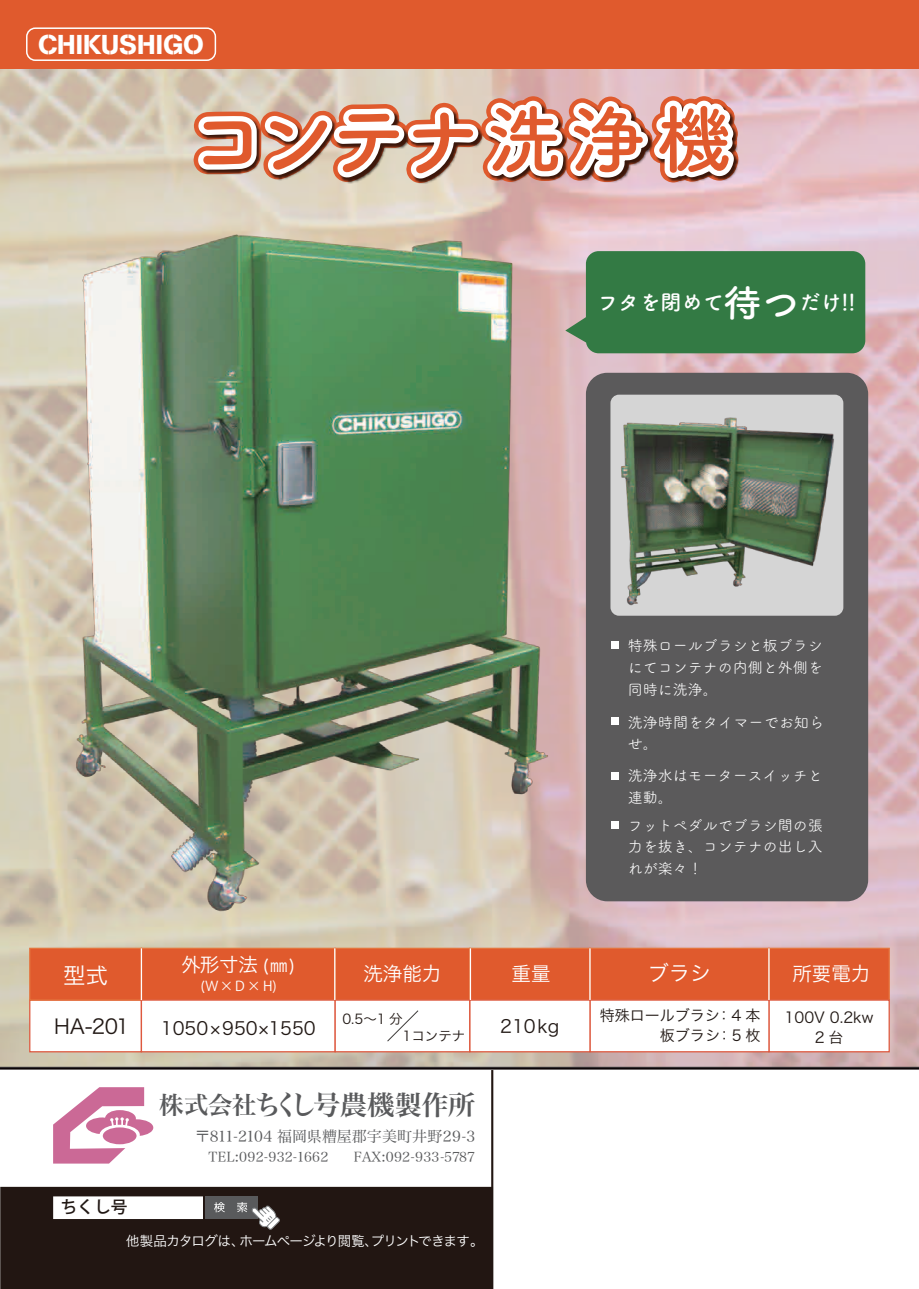
<style>
.page{position:relative;width:919px;height:1289px;background:#fff}
.page>*{position:absolute;margin:0;border:0;box-sizing:border-box;transform-origin:0 0}
.t1{font:700 82.5px "Tsuku A Rd Gothic";color:#e05a2d}
.t2{font:27px "Hira Min Pro N W6";letter-spacing:-.015em;color:#595a5c}
.t3{font:27px "AG Book Stencil";color:#fff}
.t4{font:22.5px "Hira Kaku Pro W3";color:#fff}
.t5{font:700 21px "Tsuku A Rd Gothic";color:#fff}
.t6{font:21px "Hira Kaku Pro W3";color:#fff}
.t7{font:20.25px "Hira Kaku Pro W3";color:#211814}
.t8{font:19.5px "Hira Kaku Pro W3";color:#fff}
.t9{font:18px "Hira Kaku Pro W3";color:#211814}
.t10{font:500 16.65px "Koz Go Pro";color:#211814}
.t11{font:15.15px/21.6px "Tsuku A Rd Gothic";color:#fff}
.t12{font:15px/21.6px "Tsuku A Rd Gothic";color:#fff;text-align:justify}
.t13{font:15px/19.6px "Hira Kaku Pro W3";color:#211814;text-align:right}
.t14{font:15px "Hira Min Pro N W3";letter-spacing:.005em;color:#595a5c}
.t15{font:13.5px "Hira Min Pro N W3";letter-spacing:.01em;color:#595a5c}
.t16{font:13.5px "Hira Kaku Pro N W3";letter-spacing:-.07em;color:#fff}
.t17{font:13.5px "Hira Kaku Pro W3";color:#211814}
.t18{font:13.5px "Koz Go Pro";color:#fff}
.s1{font-size:75px}
.s2{font-size:37.8px}
.s3{font-size:17.55px}
.s4{font-family:"Hira Kaku Pro W3"}
.s5{font-size:24.3px}
</style>
<div class="page">
<img style="left:0;top:68px;width:918px;height:998px">
<svg style="left:554px;top:68px;width:108px;height:1002px;background:#d5b2b3"></svg>
<img style="left:182px;top:196px;width:562px;height:8px">
<svg style="left:181px;top:85px;width:382px;height:111px"></svg>
<svg style="left:563px;top:68px;width:90px;height:714px;background:#e1bec0"></svg>
<svg style="left:625px;top:68px;width:125px;height:134px"></svg>
<hr style="left:0;top:1066px;width:918px;height:2px;background:#5b5a5b">
<div style="left:0;top:0;width:918px;height:68px;background:#e05a2d"></div>
<div style="left:26px;top:27px;width:190px;height:34px;border:2px solid #fff;border-radius:9px"></div>
<div style="left:141px;top:947px;width:195px;height:53px;background:#e05a2d;border:1px solid #e5753e"></div>
<div style="left:29px;top:999px;width:113px;height:53px;background:#fff;border:1px solid #de593f"></div>
<div style="left:29px;top:947px;width:113px;height:53px;background:#e05a2d;border:1px solid #e5753e"></div>
<div style="left:141px;top:999px;width:195px;height:53px;background:#fff;border:1px solid #de593f"></div>
<div style="left:768px;top:947px;width:121px;height:53px;background:#e05a2d;border:1px solid #e5753e"></div>
<div style="left:589px;top:947px;width:180px;height:53px;background:#e05a2d;border:1px solid #e5753e"></div>
<div style="left:469px;top:947px;width:121px;height:53px;background:#e05a2d;border:1px solid #e5753e"></div>
<div style="left:334px;top:947px;width:136px;height:53px;background:#e05a2d;border:1px solid #e5753e"></div>
<div style="left:768px;top:999px;width:121px;height:53px;background:#fff;border:1px solid #de593f"></div>
<div style="left:589px;top:999px;width:180px;height:53px;background:#fff;border:1px solid #de593f"></div>
<div style="left:469px;top:999px;width:121px;height:53px;background:#fff;border:1px solid #de593f"></div>
<div style="left:334px;top:999px;width:136px;height:53px;background:#fff;border:1px solid #de593f"></div>
<hr style="left:141px;top:948px;width:1px;height:52px;background:#fff">
<hr style="left:334px;top:948px;width:1px;height:52px;background:#fff">
<hr style="left:470px;top:948px;width:1px;height:52px;background:#fff">
<hr style="left:589px;top:948px;width:1px;height:52px;background:#fff">
<hr style="left:768px;top:948px;width:1px;height:52px;background:#fff">
<svg style="left:387px;top:1010px;width:32px;height:32px"></svg>
<img style="left:58px;top:227px;width:492px;height:692px">
<div style="left:586px;top:373px;width:282px;height:528px;background:#5b5a5b;border-radius:21px"></div>
<div style="left:610px;top:394px;width:233px;height:221px;background:#d5d5d5;border-radius:9px"></div>
<img style="left:621px;top:417px;width:213px;height:188px">
<div style="left:611px;top:641px;width:7px;height:8px;background:#fff"></div>
<div style="left:611px;top:717px;width:7px;height:7px;background:#fff"></div>
<div style="left:611px;top:772px;width:7px;height:7px;background:#fff"></div>
<div style="left:611px;top:821px;width:7px;height:7px;background:#fff"></div>
<div style="left:586px;top:251px;width:279px;height:102px;background:#337a44;border-radius:13px"></div>
<svg style="left:565px;top:317px;width:21px;height:26px"></svg>
<div style="left:0;top:1186px;width:491px;height:102px;background:#221612"></div>
<hr style="left:491px;top:1069px;width:2px;height:219px;background:#221612">
<svg style="left:53px;top:1087px;width:100px;height:76px"></svg>
<hr style="left:0;top:1067px;width:918px;height:2px;background:#0b0406">
<div style="left:205px;top:1196px;width:52px;height:22px;background:#595a5c"></div>
<div style="left:53px;top:1196px;width:150px;height:22px;background:#fff;border:2px solid #fff"></div>
<svg style="left:214px;top:1202px;width:11px;height:10px"></svg>
<svg style="left:237px;top:1201px;width:43px;height:29px"></svg>
<h2 class="t3" style="left:38px;top:28px;width:167px">CHIKUSHIGO</h2>
<h1 class="t1" style="left:187px;top:75px;width:547px">コンテナ<span class="s1">洗浄機</span></h1>
<h3 class="t5" style="left:597px;top:286px;width:266px">フタを閉めて<span class="s2">待つ</span>だけ！！</h3>
<p class="t12" style="left:627px;top:634px;width:196px">特殊ロールブラシと板ブラシにてコンテナの内側と外側を同時に洗浄。</p>
<p class="t11" style="left:627px;top:710px;width:198px">洗浄時間をタイマーでお知らせ。</p>
<p class="t12" style="left:627px;top:763px;width:196px">洗浄水はモータースイッチと連動。</p>
<h3 class="t4" style="left:63px;top:955px;width:47px">型式</h3>
<h3 class="t7" style="left:54px;top:1008px;width:77px">HA-201</h3>
<p class="t12" style="left:627px;top:813px;width:196px">フットペダルでブラシ間の張力を抜き、コンテナの出し入れが楽々！</p>
<h3 class="t8" style="left:181px;top:947px;width:116px">外形寸法 <span class="s3">(㎜)</span></h3>
<h3 class="t8" style="left:363px;top:956px;width:79px">洗浄能力</h3>
<h3 class="t8" style="left:511px;top:956px;width:40px">重量</h3>
<h3 class="t6" style="left:648px;top:954px;width:64px">ブラシ</h3>
<h3 class="t8" style="left:792px;top:956px;width:79px">所要電力</h3>
<p class="t18" style="left:200px;top:977px;width:78px"><span class="s4">(Ｗ</span>×D×H)</p>
<p class="t17" style="left:342px;top:1007px;width:62px">0.5～1 分</p>
<p class="t17" style="left:402px;top:1023px;width:65px">1コンテナ</p>
<p class="t9" style="left:500px;top:1010px;width:61px">210kg</p>
<p class="t13" style="left:600px;top:1004px;width:162px">特殊ロールブラシ：4 本板ブラシ：5 枚</p>
<p class="t13" style="left:784px;top:1006px;width:90px;text-align:center">100V 0.2kw<br>2台</p>
<p class="t9" style="left:161px;top:1011px;width:156px">1050×950×1550</p>
<h2 class="t2" style="left:159px;top:1080px;width:317px"><span class="s5">株式会社</span>ちくし号農機製作所</h2>
<p class="t14" style="left:195px;top:1123px;width:281px">〒811-2104 福岡県糟屋郡宇美町井野29-3</p>
<p class="t15" style="left:208px;top:1145px;width:121px">TEL:092-932-1662</p>
<p class="t15" style="left:354px;top:1145px;width:123px">FAX:092-933-5787</p>
<p class="t10" style="left:61px;top:1196px;width:68px">ちくし号</p>
<p class="t16" style="left:126px;top:1228px;width:359px">他製品カタログは、ホームページより閲覧、プリントできます。</p>
</div>
